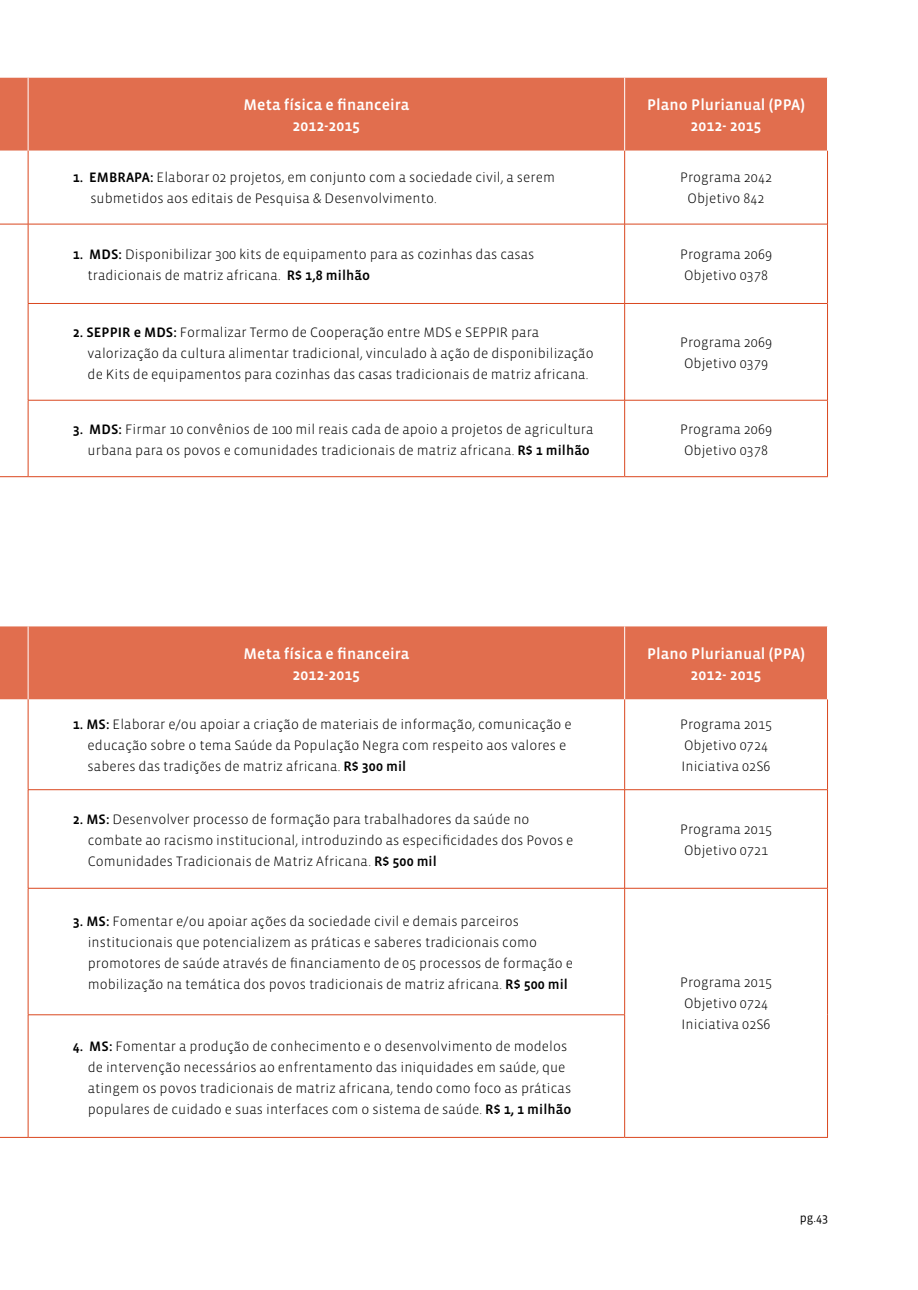
<style>
.page{position:relative;width:918px;height:1290px;background:#fff}
.page>*{position:absolute;margin:0;border:0;box-sizing:border-box;transform-origin:0 0}
.t1{font:500 15.75px/21px "Vista Sans OT";letter-spacing:.005em;color:#fff;text-align:center}
.t2{font:300 14px/21px "Vista Sans OT";letter-spacing:.005em;color:#000}
.t3{font:12.25px "Vista Sans OT";color:#000}
.s1{font-weight:500}
</style>
<div class="page">
<div style="left:0;top:78px;width:827px;height:73px;background:#e16e4e"></div>
<hr style="left:28px;top:151px;width:1px;height:73px;background:#da471f">
<hr style="left:624px;top:151px;width:1px;height:73px;background:#da471f">
<svg style="left:0;top:224px;width:28px;height:1px"></svg>
<hr style="left:28px;top:224px;width:596px;height:1px;background:#da471f">
<hr style="left:28px;top:224px;width:1px;height:79px;background:#da471f">
<hr style="left:624px;top:224px;width:203px;height:1px;background:#da471f">
<hr style="left:624px;top:224px;width:1px;height:79px;background:#da471f">
<hr style="left:28px;top:303px;width:596px;height:1px;background:#da471f">
<hr style="left:28px;top:304px;width:1px;height:96px;background:#da471f">
<hr style="left:624px;top:303px;width:203px;height:1px;background:#da471f">
<hr style="left:624px;top:304px;width:1px;height:96px;background:#da471f">
<hr style="left:28px;top:400px;width:596px;height:1px;background:#da471f">
<hr style="left:28px;top:400px;width:1px;height:76px;background:#da471f">
<hr style="left:624px;top:400px;width:203px;height:1px;background:#da471f">
<hr style="left:624px;top:400px;width:1px;height:76px;background:#da471f">
<hr style="left:827px;top:151px;width:1px;height:73px;background:#da471f">
<hr style="left:827px;top:224px;width:1px;height:79px;background:#da471f">
<hr style="left:827px;top:303px;width:1px;height:97px;background:#da471f">
<hr style="left:827px;top:400px;width:1px;height:76px;background:#da471f">
<svg style="left:0;top:476px;width:28px;height:1px"></svg>
<hr style="left:28px;top:476px;width:596px;height:1px;background:#da471f">
<hr style="left:624px;top:476px;width:204px;height:1px;background:#da471f">
<hr style="left:28px;top:78px;width:1px;height:73px;background:#fff">
<hr style="left:624px;top:78px;width:1px;height:73px;background:#fff">
<div style="left:0;top:626px;width:827px;height:73px;background:#e16e4e"></div>
<hr style="left:28px;top:699px;width:1px;height:90px;background:#da471f">
<hr style="left:624px;top:699px;width:1px;height:90px;background:#da471f">
<hr style="left:28px;top:789px;width:596px;height:1px;background:#da471f">
<hr style="left:28px;top:790px;width:1px;height:98px;background:#da471f">
<hr style="left:624px;top:789px;width:203px;height:1px;background:#da471f">
<hr style="left:624px;top:790px;width:1px;height:98px;background:#da471f">
<hr style="left:28px;top:888px;width:596px;height:1px;background:#da471f">
<hr style="left:28px;top:888px;width:1px;height:126px;background:#da471f">
<hr style="left:624px;top:888px;width:203px;height:1px;background:#da471f">
<hr style="left:624px;top:888px;width:1px;height:126px;background:#da471f">
<hr style="left:28px;top:1014px;width:597px;height:1px;background:#da471f">
<hr style="left:28px;top:1015px;width:1px;height:122px;background:#da471f">
<hr style="left:624px;top:1015px;width:1px;height:122px;background:#da471f">
<hr style="left:827px;top:699px;width:1px;height:91px;background:#da471f">
<hr style="left:827px;top:790px;width:1px;height:98px;background:#da471f">
<hr style="left:827px;top:888px;width:1px;height:127px;background:#da471f">
<hr style="left:827px;top:1015px;width:1px;height:122px;background:#da471f">
<svg style="left:0;top:1137px;width:28px;height:1px"></svg>
<hr style="left:28px;top:1137px;width:596px;height:1px;background:#da471f">
<hr style="left:624px;top:1137px;width:204px;height:1px;background:#da471f">
<hr style="left:28px;top:626px;width:1px;height:73px;background:#fff">
<hr style="left:624px;top:626px;width:1px;height:73px;background:#fff">
<p class="t1" style="left:243px;top:95px;width:167px">Meta física e financeira<br>2012-2015</p>
<p class="t1" style="left:647px;top:95px;width:159px">Plano Plurianual (PPA)<br>2012- 2015</p>
<p class="t2" style="left:90px;top:167px;width:466px;text-indent:-18px"><span class="s1">1. EMBRAPA:</span> Elaborar 02 projetos, em conjunto com a sociedade civil, a serem submetidos aos editais de Pesquisa &amp; Desenvolvimento.</p>
<p class="t2" style="left:680px;top:167px;width:93px;text-align:center">Programa 2042<br>Objetivo 842</p>
<p class="t2" style="left:88px;top:244px;width:448px;text-indent:-15px"><span class="s1">1. MDS:</span> Disponibilizar 300 kits de equipamento para as cozinhas das casas tradicionais de matriz africana. <span class="s1">R$ 1,8 milhão</span></p>
<p class="t2" style="left:680px;top:244px;width:93px">Programa 2069<br>Objetivo 0378</p>
<p class="t2" style="left:88px;top:322px;width:507px;text-indent:-15px"><span class="s1">2. SEPPIR e MDS:</span> Formalizar Termo de Cooperação entre MDS e SEPPIR para valorização da cultura alimentar tradicional, vinculado à ação de disponibilização de Kits de equipamentos para cozinhas das casas tradicionais de matriz africana.</p>
<p class="t2" style="left:680px;top:332px;width:93px">Programa 2069<br>Objetivo 0379</p>
<p class="t2" style="left:73px;top:419px;width:522px;text-align:right"><span class="s1">3. MDS:</span> Firmar 10 convênios de 100 mil reais cada de apoio a projetos de agricultura urbana para os povos e comunidades tradicionais de matriz africana. <span class="s1">R$ 1 milhão</span></p>
<p class="t2" style="left:680px;top:419px;width:93px">Programa 2069<br>Objetivo 0378</p>
<p class="t1" style="left:243px;top:643px;width:167px">Meta física e financeira<br>2012-2015</p>
<p class="t1" style="left:647px;top:643px;width:159px">Plano Plurianual (PPA)<br>2012- 2015</p>
<p class="t2" style="left:88px;top:714px;width:485px;text-indent:-15px"><span class="s1">1. MS:</span> Elaborar e/ou apoiar a criação de materiais de informação, comunicação e educação sobre o tema Saúde da População Negra com respeito aos valores e saberes das tradições de matriz africana. <span class="s1">R$ 300 mil</span></p>
<p class="t2" style="left:680px;top:714px;width:93px">Programa 2015<br>Objetivo 0724<br>Iniciativa 02S6</p>
<p class="t2" style="left:88px;top:809px;width:487px;text-indent:-15px"><span class="s1">2. MS:</span> Desenvolver processo de formação para trabalhadores da saúde no combate ao racismo institucional, introduzindo as especificidades dos Povos e<br>Comunidades Tradicionais de Matriz Africana. <span class="s1">R$ 500 mil</span></p>
<p class="t2" style="left:680px;top:819px;width:93px">Programa 2015<br>Objetivo 0721</p>
<p class="t2" style="left:88px;top:911px;width:487px;text-indent:-15px"><span class="s1">3. MS:</span> Fomentar e/ou apoiar ações da sociedade civil e demais parceiros institucionais que potencializem as práticas e saberes tradicionais como promotores de saúde através de financiamento de 05 processos de formação e mobilização na temática dos povos tradicionais de matriz africana. <span class="s1">R$ 500 mil</span></p>
<p class="t2" style="left:88px;top:1035px;width:485px;text-indent:-15px"><span class="s1">4. MS:</span> Fomentar a produção de conhecimento e o desenvolvimento de modelos de intervenção necessários ao enfrentamento das iniquidades em saúde, que atingem os povos tradicionais de matriz africana, tendo como foco as práticas populares de cuidado e suas interfaces com o sistema de saúde. <span class="s1">R$ 1, 1 milhão</span></p>
<p class="t2" style="left:680px;top:972px;width:93px">Programa 2015<br>Objetivo 0724<br>Iniciativa 02S6</p>
<p class="t3" style="left:800px;top:1211px;width:30px">pg.43</p>
</div>
